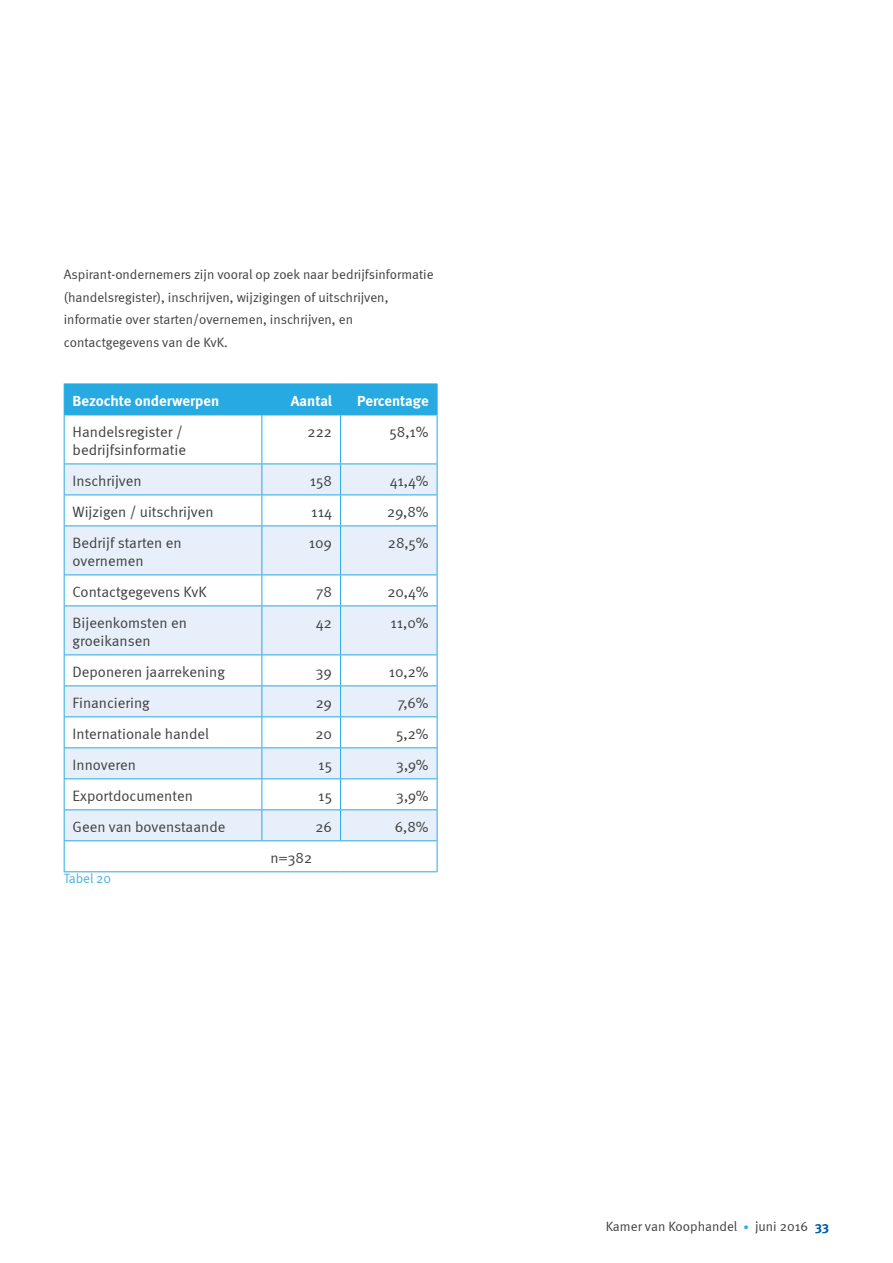
<style>
.page{position:relative;width:893px;height:1263px;background:#fff}
.page>*{position:absolute;margin:0;border:0;box-sizing:border-box;transform-origin:0 0}
.t1{font:15px/18px "Meta Normal";color:#414042}
.t2{font:700 15px "Meta";color:#fff}
.t3{font:13.5px/22.5px "Meta Normal";color:#414042}
.t4{font:13.5px "Meta Normal";letter-spacing:-.01em;color:#4bb0e4}
.s1{font-size:10.5px;color:#27aae1}
.s2{font-family:"Meta";font-weight:700;color:#005baa}
</style>
<div class="page">
<div style="left:65px;top:385px;width:372px;height:29px;background:#27aae1"></div>
<svg style="left:65px;top:464px;width:372px;height:376px;fill:#e7f0fa"></svg>
<hr style="left:64px;top:384px;width:198px;height:1px;background:#27aae1">
<hr style="left:64px;top:384px;width:1px;height:30px;background:#27aae1">
<hr style="left:262px;top:384px;width:79px;height:1px;background:#27aae1">
<hr style="left:261px;top:384px;width:1px;height:30px;background:#27aae1">
<hr style="left:341px;top:384px;width:96px;height:1px;background:#27aae1">
<hr style="left:340px;top:384px;width:1px;height:30px;background:#27aae1">
<hr style="left:437px;top:384px;width:1px;height:30px;background:#27aae1">
<hr style="left:64px;top:414px;width:198px;height:1px;background:#27aae1">
<hr style="left:64px;top:415px;width:1px;height:48px;background:#27aae1">
<hr style="left:262px;top:414px;width:79px;height:1px;background:#27aae1">
<hr style="left:261px;top:415px;width:1px;height:48px;background:#27aae1">
<hr style="left:341px;top:414px;width:96px;height:1px;background:#27aae1">
<hr style="left:340px;top:415px;width:1px;height:48px;background:#27aae1">
<hr style="left:437px;top:415px;width:1px;height:48px;background:#27aae1">
<hr style="left:64px;top:463px;width:198px;height:1px;background:#27aae1">
<hr style="left:64px;top:464px;width:1px;height:30px;background:#27aae1">
<hr style="left:262px;top:463px;width:79px;height:1px;background:#27aae1">
<hr style="left:261px;top:464px;width:1px;height:30px;background:#27aae1">
<hr style="left:341px;top:463px;width:96px;height:1px;background:#27aae1">
<hr style="left:340px;top:464px;width:1px;height:30px;background:#27aae1">
<hr style="left:437px;top:464px;width:1px;height:30px;background:#27aae1">
<hr style="left:64px;top:494px;width:198px;height:1px;background:#27aae1">
<hr style="left:64px;top:495px;width:1px;height:30px;background:#27aae1">
<hr style="left:262px;top:494px;width:79px;height:1px;background:#27aae1">
<hr style="left:261px;top:495px;width:1px;height:30px;background:#27aae1">
<hr style="left:341px;top:494px;width:96px;height:1px;background:#27aae1">
<hr style="left:340px;top:495px;width:1px;height:30px;background:#27aae1">
<hr style="left:437px;top:495px;width:1px;height:30px;background:#27aae1">
<hr style="left:64px;top:525px;width:198px;height:1px;background:#27aae1">
<hr style="left:64px;top:526px;width:1px;height:48px;background:#27aae1">
<hr style="left:262px;top:525px;width:79px;height:1px;background:#27aae1">
<hr style="left:261px;top:526px;width:1px;height:48px;background:#27aae1">
<hr style="left:341px;top:525px;width:96px;height:1px;background:#27aae1">
<hr style="left:340px;top:526px;width:1px;height:48px;background:#27aae1">
<hr style="left:437px;top:526px;width:1px;height:48px;background:#27aae1">
<hr style="left:64px;top:574px;width:198px;height:1px;background:#27aae1">
<hr style="left:64px;top:575px;width:1px;height:30px;background:#27aae1">
<hr style="left:262px;top:574px;width:79px;height:1px;background:#27aae1">
<hr style="left:261px;top:575px;width:1px;height:30px;background:#27aae1">
<hr style="left:341px;top:574px;width:96px;height:1px;background:#27aae1">
<hr style="left:340px;top:575px;width:1px;height:30px;background:#27aae1">
<hr style="left:437px;top:575px;width:1px;height:30px;background:#27aae1">
<hr style="left:64px;top:605px;width:198px;height:1px;background:#27aae1">
<hr style="left:64px;top:606px;width:1px;height:48px;background:#27aae1">
<hr style="left:262px;top:605px;width:79px;height:1px;background:#27aae1">
<hr style="left:261px;top:606px;width:1px;height:48px;background:#27aae1">
<hr style="left:341px;top:605px;width:96px;height:1px;background:#27aae1">
<hr style="left:340px;top:606px;width:1px;height:48px;background:#27aae1">
<hr style="left:437px;top:606px;width:1px;height:48px;background:#27aae1">
<hr style="left:64px;top:654px;width:198px;height:1px;background:#27aae1">
<hr style="left:64px;top:655px;width:1px;height:30px;background:#27aae1">
<hr style="left:262px;top:654px;width:79px;height:1px;background:#27aae1">
<hr style="left:261px;top:655px;width:1px;height:30px;background:#27aae1">
<hr style="left:341px;top:654px;width:96px;height:1px;background:#27aae1">
<hr style="left:340px;top:655px;width:1px;height:30px;background:#27aae1">
<hr style="left:437px;top:655px;width:1px;height:30px;background:#27aae1">
<hr style="left:64px;top:685px;width:198px;height:1px;background:#27aae1">
<hr style="left:64px;top:686px;width:1px;height:30px;background:#27aae1">
<hr style="left:262px;top:685px;width:79px;height:1px;background:#27aae1">
<hr style="left:261px;top:686px;width:1px;height:30px;background:#27aae1">
<hr style="left:341px;top:685px;width:96px;height:1px;background:#27aae1">
<hr style="left:340px;top:686px;width:1px;height:30px;background:#27aae1">
<hr style="left:437px;top:686px;width:1px;height:30px;background:#27aae1">
<hr style="left:64px;top:716px;width:198px;height:1px;background:#27aae1">
<hr style="left:64px;top:717px;width:1px;height:30px;background:#27aae1">
<hr style="left:262px;top:716px;width:79px;height:1px;background:#27aae1">
<hr style="left:261px;top:717px;width:1px;height:30px;background:#27aae1">
<hr style="left:341px;top:716px;width:96px;height:1px;background:#27aae1">
<hr style="left:340px;top:717px;width:1px;height:30px;background:#27aae1">
<hr style="left:437px;top:717px;width:1px;height:30px;background:#27aae1">
<hr style="left:64px;top:747px;width:198px;height:1px;background:#27aae1">
<hr style="left:64px;top:748px;width:1px;height:30px;background:#27aae1">
<hr style="left:262px;top:747px;width:79px;height:1px;background:#27aae1">
<hr style="left:261px;top:748px;width:1px;height:30px;background:#27aae1">
<hr style="left:341px;top:747px;width:96px;height:1px;background:#27aae1">
<hr style="left:340px;top:748px;width:1px;height:30px;background:#27aae1">
<hr style="left:437px;top:748px;width:1px;height:30px;background:#27aae1">
<hr style="left:64px;top:778px;width:198px;height:1px;background:#27aae1">
<hr style="left:64px;top:779px;width:1px;height:30px;background:#27aae1">
<hr style="left:262px;top:778px;width:79px;height:1px;background:#27aae1">
<hr style="left:261px;top:779px;width:1px;height:30px;background:#27aae1">
<hr style="left:341px;top:778px;width:96px;height:1px;background:#27aae1">
<hr style="left:340px;top:779px;width:1px;height:30px;background:#27aae1">
<hr style="left:437px;top:779px;width:1px;height:30px;background:#27aae1">
<hr style="left:64px;top:809px;width:198px;height:1px;background:#27aae1">
<hr style="left:64px;top:810px;width:1px;height:30px;background:#27aae1">
<hr style="left:262px;top:809px;width:79px;height:1px;background:#27aae1">
<hr style="left:261px;top:810px;width:1px;height:30px;background:#27aae1">
<hr style="left:341px;top:809px;width:96px;height:1px;background:#27aae1">
<hr style="left:340px;top:810px;width:1px;height:30px;background:#27aae1">
<hr style="left:437px;top:810px;width:1px;height:30px;background:#27aae1">
<hr style="left:64px;top:840px;width:198px;height:1px;background:#27aae1">
<hr style="left:64px;top:841px;width:1px;height:30px;background:#27aae1">
<hr style="left:262px;top:840px;width:79px;height:1px;background:#27aae1">
<hr style="left:341px;top:840px;width:96px;height:1px;background:#27aae1">
<hr style="left:437px;top:841px;width:1px;height:30px;background:#27aae1">
<hr style="left:64px;top:871px;width:198px;height:1px;background:#27aae1">
<hr style="left:262px;top:871px;width:79px;height:1px;background:#27aae1">
<hr style="left:341px;top:871px;width:96px;height:1px;background:#27aae1">
<p class="t3" style="left:64px;top:263px;width:371px">Aspirant-ondernemers zijn vooral op zoek naar bedrijfsinformatie (handelsregister), inschrijven, wijzigingen of uitschrijven, informatie over starten/overnemen, inschrijven, en contactgegevens van de KvK.</p>
<p class="t2" style="left:73px;top:392px;width:148px">Bezochte onderwerpen</p>
<p class="t2" style="left:291px;top:392px;width:43px">Aantal</p>
<p class="t2" style="left:357px;top:392px;width:73px">Percentage</p>
<p class="t1" style="left:73px;top:423px;width:115px">Handelsregister / bedrijfsinformatie</p>
<p class="t1" style="left:308px;top:423px;width:26px">222</p>
<p class="t1" style="left:389px;top:423px;width:41px">58,1%</p>
<p class="t1" style="left:73px;top:472px;width:70px">Inschrijven</p>
<p class="t1" style="left:310px;top:472px;width:24px">158</p>
<p class="t1" style="left:390px;top:472px;width:40px">41,4%</p>
<p class="t1" style="left:73px;top:503px;width:142px">Wijzigen / uitschrijven</p>
<p class="t1" style="left:311px;top:503px;width:22px">114</p>
<p class="t1" style="left:387px;top:503px;width:43px">29,8%</p>
<p class="t1" style="left:73px;top:534px;width:111px">Bedrijf starten en overnemen</p>
<p class="t1" style="left:309px;top:534px;width:25px">109</p>
<p class="t1" style="left:388px;top:534px;width:42px">28,5%</p>
<p class="t1" style="left:73px;top:583px;width:135px">Contactgegevens KvK</p>
<p class="t1" style="left:316px;top:583px;width:17px">78</p>
<p class="t1" style="left:387px;top:583px;width:43px">20,4%</p>
<p class="t1" style="left:73px;top:614px;width:116px">Bijeenkomsten en groeikansen</p>
<p class="t1" style="left:316px;top:614px;width:18px">42</p>
<p class="t1" style="left:390px;top:614px;width:40px">11,0%</p>
<p class="t1" style="left:73px;top:663px;width:154px">Deponeren jaarrekening</p>
<p class="t1" style="left:316px;top:663px;width:18px">39</p>
<p class="t1" style="left:389px;top:663px;width:41px">10,2%</p>
<p class="t1" style="left:73px;top:694px;width:79px">Financiering</p>
<p class="t1" style="left:316px;top:694px;width:18px">29</p>
<p class="t1" style="left:398px;top:694px;width:32px">7,6%</p>
<p class="t1" style="left:73px;top:725px;width:138px">Internationale handel</p>
<p class="t1" style="left:315px;top:725px;width:18px">20</p>
<p class="t1" style="left:396px;top:725px;width:34px">5,2%</p>
<p class="t1" style="left:73px;top:756px;width:65px">Innoveren</p>
<p class="t1" style="left:318px;top:756px;width:15px">15</p>
<p class="t1" style="left:396px;top:756px;width:34px">3,9%</p>
<p class="t1" style="left:73px;top:787px;width:122px">Exportdocumenten</p>
<p class="t1" style="left:318px;top:787px;width:15px">15</p>
<p class="t1" style="left:396px;top:787px;width:34px">3,9%</p>
<p class="t1" style="left:73px;top:818px;width:154px">Geen van bovenstaande</p>
<p class="t1" style="left:315px;top:818px;width:18px">26</p>
<p class="t1" style="left:395px;top:818px;width:35px">6,8%</p>
<p class="t1" style="left:270px;top:849px;width:43px">n=382</p>
<p class="t4" style="left:64px;top:870px;width:49px">Tabel 20</p>
<p class="t3" style="left:606px;top:1215px;width:225px">Kamer van Koophandel <span class="s1">•</span> juni 2016 <span class="s2">33</span></p>
</div>
